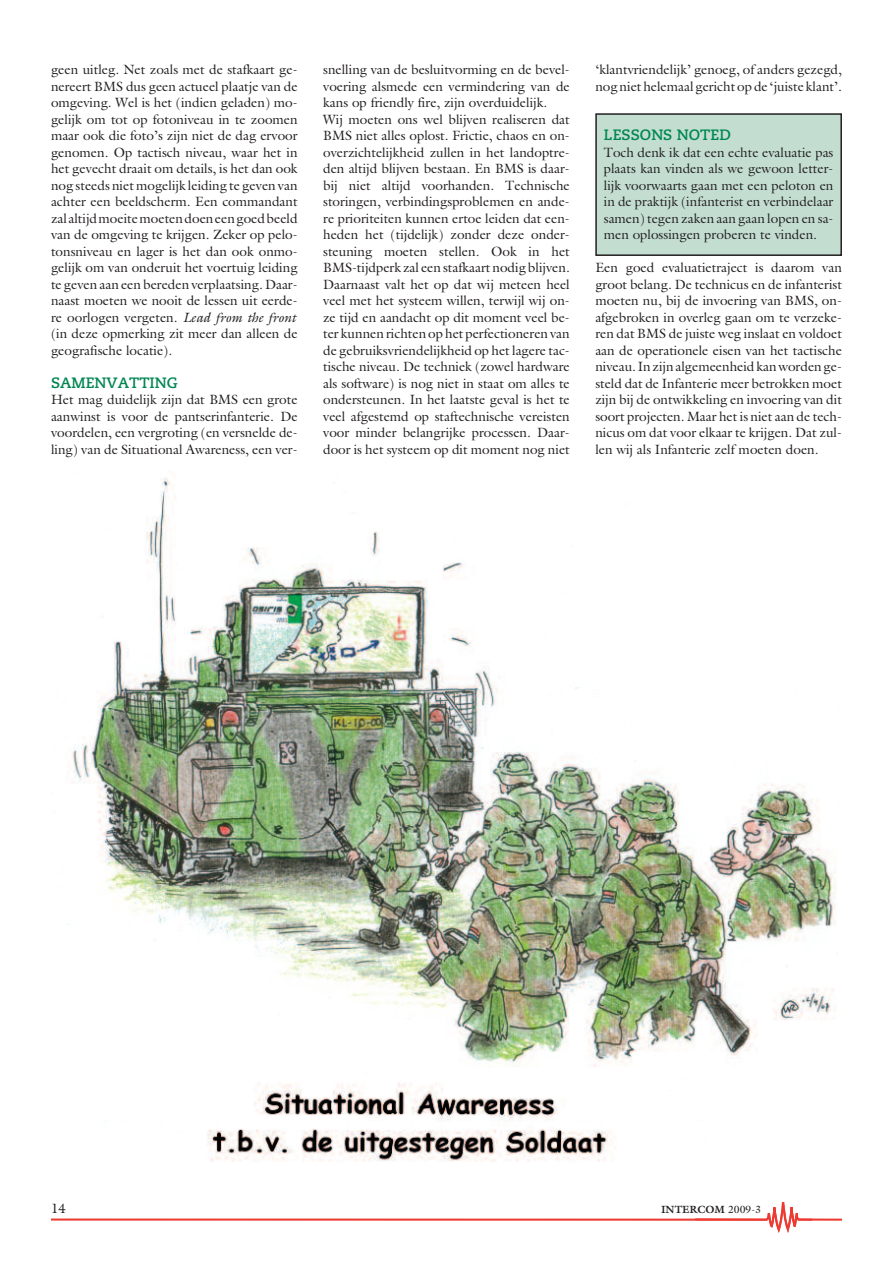
<style>
.page{position:relative;width:893px;height:1263px;background:#fff}
.page>*{position:absolute;margin:0;border:0;box-sizing:border-box;transform-origin:0 0}
.t1{font:700 15px "Caecilia";color:#008751}
.t2{font:13.5px/16.5px "Galliard";color:#231f20;text-align:justify}
.t3{font:700 10.5px "Galliard";color:#231f20}
.s1{font-style:italic}
.s2{font-weight:400}
</style>
<div class="page">
<svg style="left:51px;top:1202px;width:791px;height:31px"></svg>
<img style="left:67px;top:477px;width:770px;height:685px">
<div style="left:596px;top:114px;width:245px;height:141px;background:#c3ded0"></div>
<div style="left:595px;top:113px;width:247px;height:143px;border:2px solid #231f20"></div>
<p class="t2" style="left:51px;top:62px;width:248px">geen uitleg. Net zoals met de stafkaart ge&shy;nereert BMS dus geen actueel plaatje van de omgeving. Wel is het (indien geladen) mo&shy;gelijk om tot op fotoniveau in te zoomen maar ook die foto’s zijn niet de dag ervoor genomen. Op tactisch niveau, waar het in het gevecht draait om details, is het dan ook nog steeds niet mogelijk leiding te geven van achter een beeldscherm. Een commandant zal altijdmoeitemoetendoeneengoedbeeld van de omgeving te krijgen. Zeker op pelo&shy;tonsniveau en lager is het dan ook onmo&shy;gelijk om van onderuit het voertuig leiding te geven aan een bereden verplaatsing. Daar&shy;naast moeten we nooit de lessen uit eerde&shy;re oorlogen vergeten. <span class="s1">Lead from the front </span>(in deze opmerking zit meer dan alleen de geografische locatie).</p>
<p class="t1" style="left:51px;top:376px;width:128px">SAMENVATTING</p>
<p class="t2" style="left:51px;top:392px;width:248px">Het mag duidelijk zijn dat BMS een grote aanwinst is voor de pantserinfanterie. De voordelen, een vergroting (en versnelde de&shy;ling) van de Situational Awareness, een ver-</p>
<p class="t2" style="left:323px;top:62px;width:248px;text-align:left">snelling van de besluitvorming en de bevel&shy;voering alsmede een vermindering van de kans op friendly fire, zijn overduidelijk.<br>Wij moeten ons wel blijven realiseren dat BMS niet alles oplost. Frictie, chaos en on&shy;overzichtelijkheid zullen in het landoptre&shy;den altijd blijven bestaan. En BMS is daar&shy;bij niet altijd voorhanden. Technische storingen, verbindingsproblemen en ande&shy;re prioriteiten kunnen ertoe leiden dat een&shy;heden het (tijdelijk) zonder deze onder&shy;steuning moeten stellen. Ook in het BMS-tijdperk zal een stafkaart nodig blijven.<br>Daarnaast valt het op dat wij meteen heel veel met het systeem willen, terwijl wij on&shy;ze tijd en aandacht op dit moment veel be&shy;ter kunnen richten op het perfectioneren van de gebruiksvriendelijkheid op het lagere tac&shy;tische niveau. De techniek (zowel hardware als software) is nog niet in staat om alles te ondersteunen. In het laatste geval is het te veel afgestemd op staftechnische vereisten voor minder belangrijke processen. Daar&shy;door is het systeem op dit moment nog niet</p>
<p class="t2" style="left:595px;top:62px;width:248px">‘klantvriendelijk’ genoeg, of anders gezegd, nogniethelemaal gerichtopde ‘juiste klant’.</p>
<p class="t1" style="left:604px;top:129px;width:129px">LESSONS NOTED</p>
<p class="t2" style="left:604px;top:144px;width:231px">Toch denk ik dat een echte evaluatie pas plaats kan vinden als we gewoon letter&shy;lijk voorwaarts gaan met een peloton en in de praktijk (infanterist en verbindelaar samen) tegen zaken aan gaan lopen en sa&shy;men oplossingen proberen te vinden.</p>
<p class="t2" style="left:595px;top:260px;width:248px">Een goed evaluatietraject is daarom van groot belang. De technicus en de infanterist moeten nu, bij de invoering van BMS, on&shy;afgebroken in overleg gaan om te verzeke&shy;ren dat BMS de juiste weg inslaat en voldoet aan de operationele eisen van het tactische niveau. Inzijnalgemeenheidkanwordenge&shy;steld dat de Infanterie meer betrokken moet zijn bij de ontwikkeling en invoering van dit soort projecten. Maar het is niet aan de tech&shy;nicus om dat voor elkaar te krijgen. Dat zul&shy;len wij als Infanterie zelf moeten doen.</p>
<p class="t2" style="left:51px;top:1200px;width:17px">14</p>
<p class="t3" style="left:661px;top:1203px;width:102px">INTERCOM <span class="s2">2009-3</span></p>
</div>
